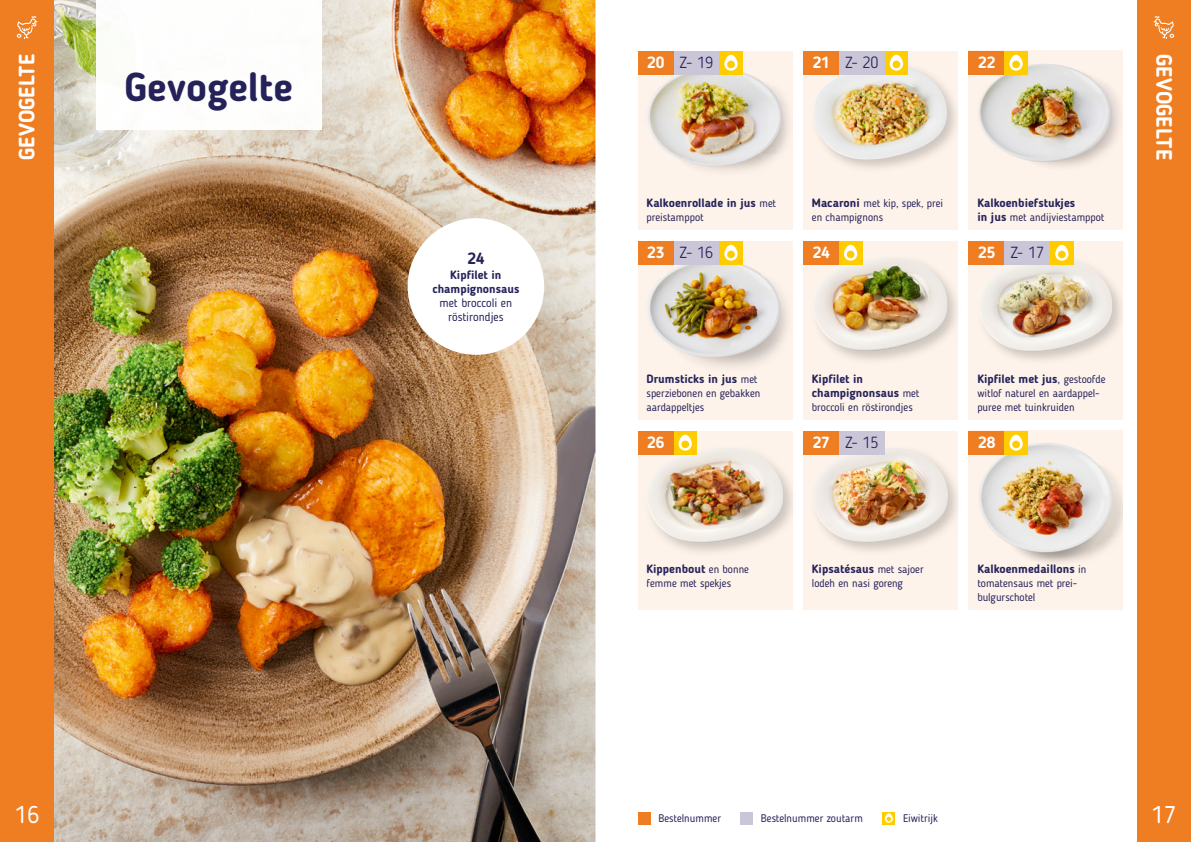
<style>
.page{position:relative;width:1191px;height:842px;background:#fff}
.page>*{position:absolute;margin:0;border:0;box-sizing:border-box;transform-origin:0 0}
.t1{font:700 40px "Blogger Sans";color:#25225a}
.t2{font:24px "Blogger Sans";color:#fff}
.t3{font:700 22px "Blogger Sans";letter-spacing:-.005em;color:#fff}
.t4{font:300 16px "Blogger Sans";color:#25225a}
.t5{font:700 16px "Blogger Sans";color:#fff}
.t6{font:700 16px "Blogger Sans";color:#25225a}
.t7{font:700 12px/14px "Blogger Sans";color:#25225a;text-align:center}
.t8{font:12px/14px "Blogger Sans";color:#25225a;text-align:center}
.t9{font:11px/14px "Blogger Sans";color:#25225a}
.s1{font-weight:700;color:#fff}
.s2{font-weight:400;font-size:11px}
.s3{font-weight:700;font-size:12px}
.s4{font-weight:400}
</style>
<div class="page">
<img style="left:54px;top:0;width:541px;height:842px">
<div style="left:1137px;top:0;width:54px;height:842px;background:#ef7d22"></div>
<div style="left:0;top:0;width:54px;height:842px;background:#ef7d22"></div>
<img style="left:96px;top:0;width:225px;height:130px">
<div style="left:638px;top:51px;width:154px;height:179px;background:#fef3ea"></div>
<div style="left:638px;top:241px;width:154px;height:179px;background:#fef3ea"></div>
<div style="left:638px;top:431px;width:154px;height:178px;background:#fef3ea"></div>
<div style="left:803px;top:51px;width:154px;height:179px;background:#fef3ea"></div>
<div style="left:803px;top:241px;width:154px;height:179px;background:#fef3ea"></div>
<div style="left:803px;top:431px;width:154px;height:178px;background:#fef3ea"></div>
<div style="left:969px;top:51px;width:154px;height:179px;background:#fef3ea"></div>
<div style="left:969px;top:241px;width:154px;height:179px;background:#fef3ea"></div>
<div style="left:969px;top:431px;width:154px;height:178px;background:#fef3ea"></div>
<div style="left:638px;top:812px;width:12px;height:12px;background:#ef7d22"></div>
<div style="left:740px;top:812px;width:13px;height:12px;background:#cbc6d7"></div>
<div style="left:882px;top:812px;width:13px;height:12px;background:#fc0"></div>
<svg style="left:885px;top:813px;width:8px;height:10px"></svg>
<svg style="left:886px;top:817px;width:5px;height:4px"></svg>
<svg style="left:17px;top:16px;width:20px;height:22px"></svg>
<svg style="left:1153px;top:16px;width:21px;height:22px"></svg>
<img style="left:643px;top:444px;width:150px;height:113px">
<img style="left:647px;top:447px;width:136px;height:96px">
<img style="left:810px;top:445px;width:148px;height:111px">
<img style="left:813px;top:448px;width:135px;height:94px">
<img style="left:810px;top:254px;width:148px;height:111px">
<img style="left:813px;top:257px;width:134px;height:94px">
<img style="left:976px;top:255px;width:145px;height:105px">
<img style="left:979px;top:258px;width:133px;height:93px">
<img style="left:810px;top:62px;width:148px;height:111px">
<img style="left:813px;top:65px;width:134px;height:96px">
<img style="left:969px;top:74px;width:151px;height:93px">
<img style="left:977px;top:64px;width:135px;height:98px">
<img style="left:792px;top:247px;width:1px;height:127px">
<img style="left:638px;top:264px;width:149px;height:104px">
<img style="left:645px;top:264px;width:136px;height:95px">
<img style="left:792px;top:53px;width:1px;height:136px">
<img style="left:638px;top:74px;width:151px;height:97px">
<img style="left:645px;top:72px;width:137px;height:94px">
<img style="left:969px;top:454px;width:154px;height:109px">
<img style="left:978px;top:443px;width:134px;height:109px">
<div style="left:407px;top:218px;width:137px;height:137px;background:#fff;border-radius:50%"></div>
<div style="left:719px;top:51px;width:24px;height:23px;background:#fc0"></div>
<svg style="left:724px;top:55px;width:13px;height:16px"></svg>
<div style="left:727px;top:61px;width:8px;height:7px;background:#fc0;border-radius:50%"></div>
<div style="left:673px;top:51px;width:46px;height:23px;background:#cbc6d7"></div>
<div style="left:638px;top:51px;width:35px;height:23px;background:#ef7d22"></div>
<div style="left:719px;top:241px;width:24px;height:23px;background:#fc0"></div>
<svg style="left:724px;top:245px;width:13px;height:16px"></svg>
<div style="left:727px;top:251px;width:8px;height:7px;background:#fc0;border-radius:50%"></div>
<div style="left:673px;top:241px;width:46px;height:23px;background:#cbc6d7"></div>
<div style="left:638px;top:241px;width:35px;height:23px;background:#ef7d22"></div>
<div style="left:673px;top:431px;width:24px;height:23px;background:#fc0"></div>
<svg style="left:678px;top:435px;width:14px;height:16px"></svg>
<div style="left:681px;top:441px;width:8px;height:7px;background:#fc0;border-radius:50%"></div>
<div style="left:638px;top:431px;width:35px;height:23px;background:#ef7d22"></div>
<div style="left:884px;top:51px;width:24px;height:23px;background:#fc0"></div>
<svg style="left:889px;top:55px;width:14px;height:16px"></svg>
<div style="left:892px;top:61px;width:8px;height:7px;background:#fc0;border-radius:50%"></div>
<div style="left:838px;top:51px;width:46px;height:23px;background:#cbc6d7"></div>
<div style="left:803px;top:51px;width:35px;height:23px;background:#ef7d22"></div>
<div style="left:838px;top:241px;width:24px;height:23px;background:#fc0"></div>
<svg style="left:844px;top:245px;width:13px;height:16px"></svg>
<div style="left:846px;top:251px;width:8px;height:7px;background:#fc0;border-radius:50%"></div>
<div style="left:803px;top:241px;width:35px;height:23px;background:#ef7d22"></div>
<div style="left:838px;top:431px;width:46px;height:23px;background:#cbc6d7"></div>
<div style="left:803px;top:431px;width:35px;height:23px;background:#ef7d22"></div>
<div style="left:1004px;top:51px;width:24px;height:23px;background:#fc0"></div>
<svg style="left:1009px;top:55px;width:13px;height:16px"></svg>
<div style="left:1012px;top:61px;width:8px;height:7px;background:#fc0;border-radius:50%"></div>
<div style="left:969px;top:51px;width:35px;height:23px;background:#ef7d22"></div>
<div style="left:1004px;top:241px;width:46px;height:23px;background:#cbc6d7"></div>
<div style="left:969px;top:241px;width:35px;height:23px;background:#ef7d22"></div>
<div style="left:1004px;top:431px;width:24px;height:23px;background:#fc0"></div>
<svg style="left:1009px;top:435px;width:13px;height:16px"></svg>
<div style="left:1012px;top:441px;width:8px;height:7px;background:#fc0;border-radius:50%"></div>
<div style="left:969px;top:431px;width:35px;height:23px;background:#ef7d22"></div>
<div style="left:1050px;top:241px;width:23px;height:23px;background:#fc0"></div>
<svg style="left:1055px;top:245px;width:13px;height:16px"></svg>
<div style="left:1058px;top:251px;width:7px;height:7px;background:#fc0;border-radius:50%"></div>
<h3 class="t3" style="left:14px;top:160px;width:108px;rotate:-90deg">GEVOGELTE</h3>
<h3 class="t3" style="left:1177px;top:54px;width:108px;rotate:90deg">GEVOGELTE</h3>
<h3 class="t4" style="left:812px;top:53px;width:67px"><span class="s1">21</span> Z- 20</h3>
<h3 class="t4" style="left:647px;top:53px;width:67px"><span class="s1">20</span> Z- 19</h3>
<h3 class="t5" style="left:978px;top:53px;width:19px">22</h3>
<h1 class="t1" style="left:125px;top:63px;width:169px">Gevogelte</h1>
<h3 class="t6" style="left:467px;top:249px;width:18px">24</h3>
<p class="t7" style="left:432px;top:268px;width:89px">Kipfilet in champignonsaus</p>
<p class="t8" style="left:439px;top:296px;width:74px">met broccoli en röstirondjes</p>
<p class="t7" style="left:646px;top:196px;width:131px">Kalkoenrollade in jus <span class="s2">met</span></p>
<p class="t9" style="left:646px;top:210px;width:59px">preistamppot</p>
<h3 class="t4" style="left:647px;top:243px;width:67px"><span class="s1">23</span> Z- 16</h3>
<p class="t9" style="left:812px;top:196px;width:133px"><span class="s3">Macaroni</span> met kip, spek, prei en champignons</p>
<h3 class="t5" style="left:812px;top:243px;width:19px">24</h3>
<p class="t7" style="left:977px;top:196px;width:99px">Kalkoenbiefstukjes</p>
<p class="t9" style="left:977px;top:210px;width:129px"><span class="s3">in jus</span> met andijviestamppot</p>
<h3 class="t4" style="left:978px;top:243px;width:67px"><span class="s1">25</span> Z- 17</h3>
<p class="t7" style="left:646px;top:372px;width:112px">Drumsticks in jus <span class="s2">met</span></p>
<p class="t9" style="left:646px;top:386px;width:115px">sperziebonen en gebakken aardappeltjes</p>
<p class="t7" style="left:812px;top:372px;width:109px;text-align:left">Kipfilet in champignonsaus <span class="s2">met</span></p>
<p class="t9" style="left:812px;top:400px;width:102px">broccoli en röstirondjes</p>
<p class="t7" style="left:977px;top:372px;width:130px">Kipfilet met jus<span class="s4">,</span> <span class="s2">gestoofde</span></p>
<p class="t9" style="left:977px;top:386px;width:124px">witlof naturel en aardappel&shy;puree met tuinkruiden</p>
<h3 class="t5" style="left:647px;top:432px;width:19px">26</h3>
<h3 class="t4" style="left:812px;top:433px;width:67px"><span class="s1">27</span> Z- 15</h3>
<h3 class="t5" style="left:978px;top:432px;width:19px">28</h3>
<p class="t7" style="left:646px;top:562px;width:104px">Kippenbout <span class="s2">en bonne</span></p>
<p class="t9" style="left:646px;top:576px;width:86px">femme met spekjes</p>
<p class="t7" style="left:812px;top:562px;width:113px">Kipsatésaus <span class="s2">met sajoer</span></p>
<p class="t9" style="left:812px;top:576px;width:93px">lodeh en nasi goreng</p>
<p class="t7" style="left:977px;top:562px;width:111px">Kalkoenmedaillons <span class="s2">in</span></p>
<p class="t9" style="left:977px;top:576px;width:101px">tomatensaus met prei&shy;bulgurschotel</p>
<h2 class="t2" style="left:15px;top:800px;width:26px">16</h2>
<h2 class="t2" style="left:1151px;top:800px;width:26px">17</h2>
<p class="t9" style="left:658px;top:811px;width:64px">Bestelnummer</p>
<p class="t9" style="left:761px;top:811px;width:103px">Bestelnummer zoutarm</p>
<p class="t9" style="left:903px;top:811px;width:36px">Eiwitrijk</p>
</div>
